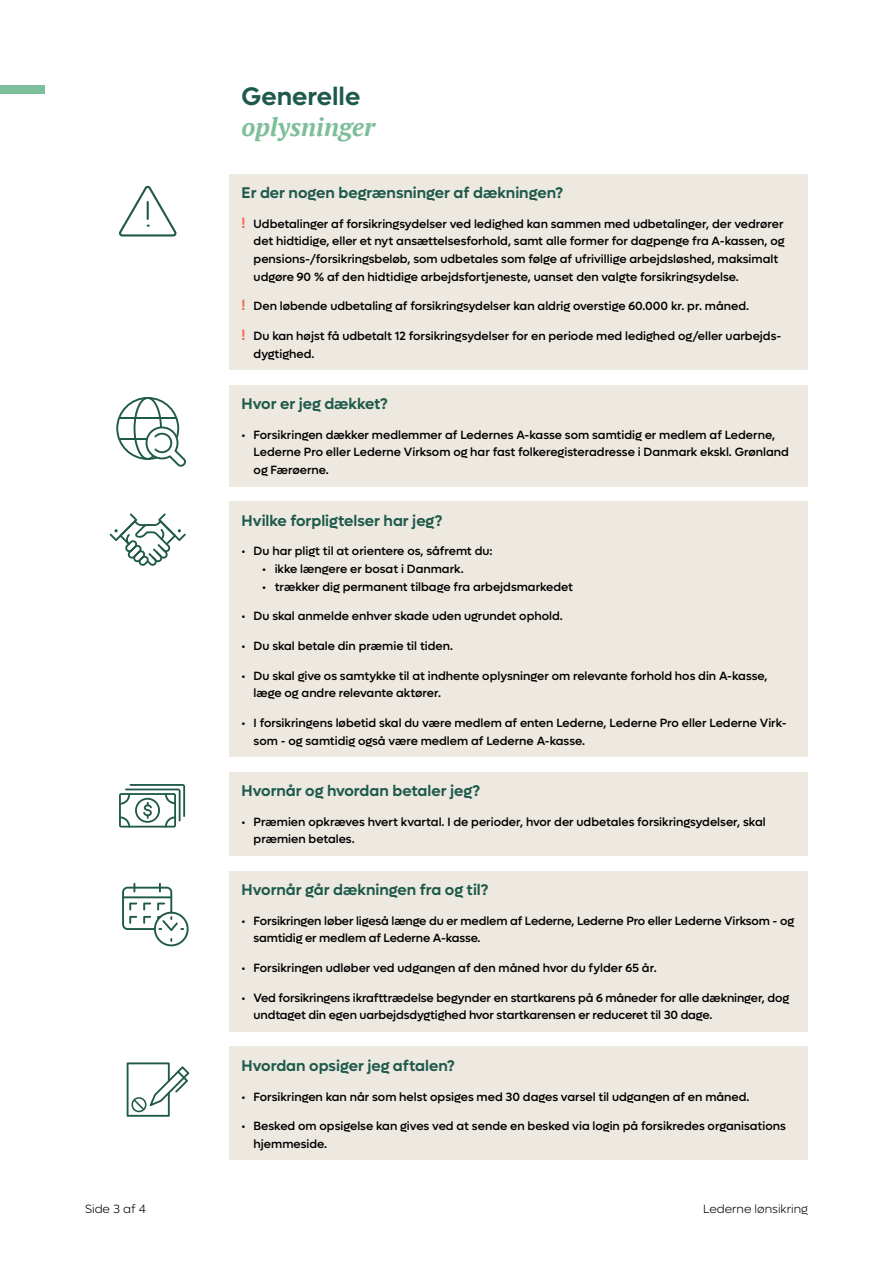
<style>
.page{position:relative;width:893px;height:1263px;background:#fff}
.page>*{position:absolute;margin:0;border:0;box-sizing:border-box;transform-origin:0 0}
.t1{font:italic 700 25.5px "PT Serif";color:#7dbe9b}
.t2{font:600 25.5px "Lufga";color:#1e5a4b}
.t3{font:600 15.6px "Lufga";color:#1e5a4b}
.t4{font:500 12px/17.7px "Lufga";color:#000}
.t5{font:300 12px "Lufga";color:#000}
.s1{font-size:15px;color:#f36746}
</style>
<div class="page">
<div style="left:0;top:85px;width:45px;height:8px;background:#7dbe9b"></div>
<div style="left:230px;top:501px;width:578px;height:256px;background:#ede8e0"></div>
<svg style="left:110px;top:513px;width:76px;height:53px"></svg>
<div style="left:230px;top:871px;width:578px;height:160px;background:#ede8e0"></div>
<svg style="left:122px;top:883px;width:67px;height:63px"></svg>
<div style="left:230px;top:385px;width:578px;height:101px;background:#ede8e0"></div>
<svg style="left:116px;top:397px;width:70px;height:70px"></svg>
<div style="left:230px;top:1047px;width:578px;height:113px;background:#ede8e0"></div>
<svg style="left:127px;top:1062px;width:62px;height:55px"></svg>
<div style="left:230px;top:174px;width:578px;height:196px;background:#ede8e0"></div>
<svg style="left:119px;top:185px;width:58px;height:52px"></svg>
<div style="left:230px;top:772px;width:578px;height:83px;background:#ede8e0"></div>
<svg style="left:119px;top:784px;width:66px;height:43px"></svg>
<h1 class="t2" style="left:242px;top:81px;width:120px">Generelle</h1>
<h1 class="t1" style="left:242px;top:111px;width:135px">oplysninger</h1>
<h2 class="t3" style="left:242px;top:183px;width:323px">Er der nogen begrænsninger af dækningen?</h2>
<p class="t4" style="left:254px;top:215px;width:532px;text-indent:-12px"><span class="s1">!</span> Udbetalinger af forsikringsydelser ved ledighed kan sammen med udbetalinger, der vedrører det hidtidige, eller et nyt ansættelsesforhold, samt alle former for dagpenge fra A-kassen, og pensions-/forsikringsbeløb, som udbetales som følge af ufrivillige arbejdsløshed, maksimalt udgøre 90 % af den hidtidige arbejdsfortjeneste, uanset den valgte forsikringsydelse.</p>
<p class="t4" style="left:242px;top:297px;width:509px"><span class="s1">!</span> Den løbende udbetaling af forsikringsydelser kan aldrig overstige 60.000 kr. pr. måned.</p>
<p class="t4" style="left:254px;top:327px;width:529px;text-indent:-12px"><span class="s1">!</span> Du kan højst få udbetalt 12 forsikringsydelser for en periode med ledighed og/eller uarbejds&shy;dygtighed.</p>
<h2 class="t3" style="left:242px;top:395px;width:148px">Hvor er jeg dækket?</h2>
<p class="t4" style="left:254px;top:426px;width:537px;text-indent:-12px">• Forsikringen dækker medlemmer af Ledernes A-kasse som samtidig er medlem af Lederne,<br>Lederne Pro eller Lederne Virksom og har fast folkeregisteradresse i Danmark ekskl. Grønland og Færøerne.</p>
<h2 class="t3" style="left:242px;top:511px;width:202px">Hvilke forpligtelser har jeg?</h2>
<p class="t4" style="left:242px;top:542px;width:252px">• Du har pligt til at orientere os, såfremt du:</p>
<p class="t4" style="left:262px;top:560px;width:203px">• ikke længere er bosat i Danmark.</p>
<p class="t4" style="left:262px;top:578px;width:312px">• trækker dig permanent tilbage fra arbejdsmarkedet</p>
<p class="t4" style="left:242px;top:607px;width:323px">• Du skal anmelde enhver skade uden ugrundet ophold.</p>
<p class="t4" style="left:242px;top:637px;width:213px">• Du skal betale din præmie til tiden.</p>
<p class="t4" style="left:254px;top:667px;width:515px;text-indent:-12px">• Du skal give os samtykke til at indhente oplysninger om relevante forhold hos din A-kasse, læge og andre relevante aktører.</p>
<p class="t4" style="left:254px;top:714px;width:534px;text-indent:-12px">• I forsikringens løbetid skal du være medlem af enten Lederne, Lederne Pro eller Lederne Virk&shy;som - og samtidig også være medlem af Lederne A-kasse.</p>
<h2 class="t3" style="left:242px;top:781px;width:240px">Hvornår og hvordan betaler jeg?</h2>
<p class="t4" style="left:254px;top:813px;width:514px;text-indent:-12px">• Præmien opkræves hvert kvartal. I de perioder, hvor der udbetales forsikringsydelser, skal præmien betales.</p>
<h2 class="t3" style="left:242px;top:880px;width:248px">Hvornår går dækningen fra og til?</h2>
<p class="t4" style="left:254px;top:912px;width:542px;text-indent:-12px">• Forsikringen løber ligeså længe du er medlem af Lederne, Lederne Pro eller Lederne Virksom - og samtidig er medlem af Lederne A-kasse.</p>
<p class="t4" style="left:242px;top:959px;width:417px">• Forsikringen udløber ved udgangen af den måned hvor du fylder 65 år.</p>
<p class="t4" style="left:254px;top:989px;width:537px;text-indent:-12px">• Ved forsikringens ikrafttrædelse begynder en startkarens på 6 måneder for alle dækninger, dog undtaget din egen uarbejdsdygtighed hvor startkarensen er reduceret til 30 dage.</p>
<h2 class="t3" style="left:242px;top:1056px;width:214px">Hvordan opsiger jeg aftalen?</h2>
<p class="t4" style="left:242px;top:1087px;width:509px">• Forsikringen kan når som helst opsiges med 30 dages varsel til udgangen af en måned.</p>
<p class="t4" style="left:254px;top:1117px;width:534px;text-indent:-12px">• Besked om opsigelse kan gives ved at sende en besked via login på forsikredes organisations hjemmeside.</p>
<p class="t5" style="left:85px;top:1202px;width:62px">Side 3 af 4</p>
<p class="t5" style="left:703px;top:1202px;width:106px">Lederne lønsikring</p>
</div>
